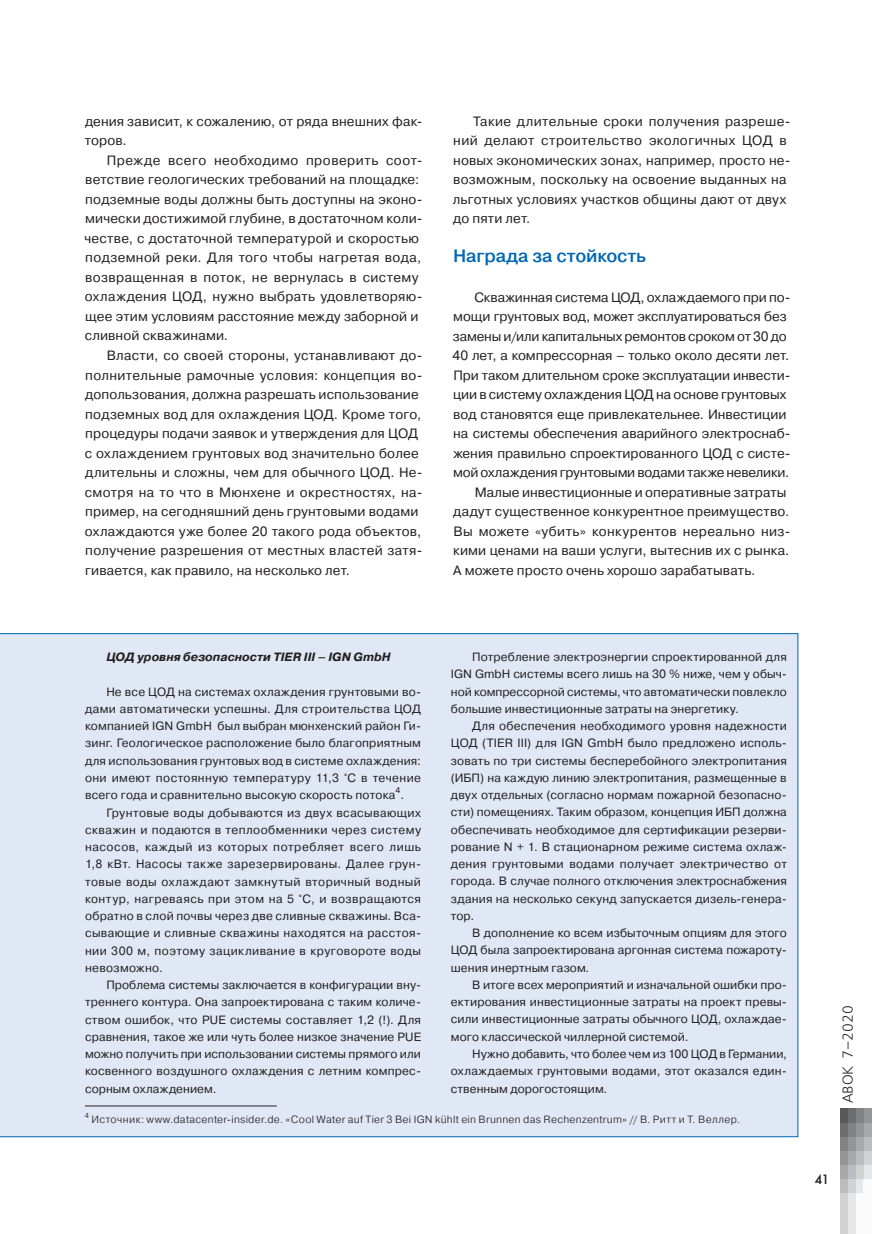
<style>
.page{position:relative;width:872px;height:1234px;background:#fff}
.page>*{position:absolute;margin:0;border:0;box-sizing:border-box;transform-origin:0 0}
.t1{font:500 18px "Pragmatica";letter-spacing:-.01em;color:#0166b3}
.t2{font:14.4px "Free Set Light C";color:#231f20}
.t3{font:13.5px/19.5px "Pragmatica";letter-spacing:.01em;color:#231f20}
.t4{font:13.5px "Pragmatica";letter-spacing:-.01em;color:#231f20}
.t5{font:13.5px "Pragmatica";letter-spacing:-.015em;color:#231f20}
.t6{font:13.5px "Pragmatica";letter-spacing:.03em;color:#231f20}
.t7{font:13.5px "Futura Futuris";color:#231f20}
.t8{font:12px/17.2px "Pragmatica";letter-spacing:.01em;color:#231f20;text-align:justify}
.t9{font:italic 700 12px "Pragmatica";letter-spacing:.005em;color:#231f20}
.t10{font:300 10.5px "Pragmatica";letter-spacing:.025em;color:#231f20}
.t11{font:8.4px "Pragmatica";color:#231f20}
.t12{font:300 7.35px "Pragmatica";color:#231f20}
</style>
<div class="page">
<div style="left:863px;top:1108px;width:9px;height:14px;background:#939598"></div>
<div style="left:863px;top:1122px;width:9px;height:14px;background:#a8a9ad"></div>
<div style="left:863px;top:1136px;width:9px;height:14px;background:#bcbdc0"></div>
<div style="left:863px;top:1150px;width:9px;height:15px;background:#d1d2d4"></div>
<div style="left:863px;top:1165px;width:9px;height:14px;background:#e6e7e9"></div>
<div style="left:855px;top:1108px;width:8px;height:14px;background:#808285"></div>
<div style="left:855px;top:1122px;width:8px;height:14px;background:#939598"></div>
<div style="left:855px;top:1136px;width:8px;height:14px;background:#a8a9ad"></div>
<div style="left:855px;top:1150px;width:8px;height:15px;background:#bcbdc0"></div>
<div style="left:855px;top:1165px;width:8px;height:14px;background:#d1d2d4"></div>
<div style="left:855px;top:1179px;width:8px;height:14px;background:#e6e7e9"></div>
<div style="left:848px;top:1108px;width:7px;height:14px;background:#6c6d70"></div>
<div style="left:848px;top:1122px;width:7px;height:14px;background:#808285"></div>
<div style="left:848px;top:1136px;width:7px;height:14px;background:#939598"></div>
<div style="left:848px;top:1150px;width:7px;height:15px;background:#a8a9ad"></div>
<div style="left:848px;top:1165px;width:7px;height:14px;background:#bcbdc0"></div>
<div style="left:848px;top:1179px;width:7px;height:14px;background:#d1d2d4"></div>
<div style="left:840px;top:1108px;width:8px;height:14px;background:#57585a"></div>
<div style="left:840px;top:1122px;width:8px;height:14px;background:#6c6d70"></div>
<div style="left:840px;top:1136px;width:8px;height:14px;background:#808285"></div>
<div style="left:840px;top:1150px;width:8px;height:15px;background:#939598"></div>
<div style="left:840px;top:1165px;width:8px;height:14px;background:#a8a9ad"></div>
<div style="left:840px;top:1179px;width:8px;height:14px;background:#bcbdc0"></div>
<div style="left:863px;top:1179px;width:9px;height:54px;background:#fafafa"></div>
<div style="left:855px;top:1193px;width:8px;height:40px;background:#fafafa"></div>
<div style="left:848px;top:1193px;width:7px;height:40px;background:#e6e7e9"></div>
<div style="left:840px;top:1193px;width:8px;height:40px;background:#d1d2d4"></div>
<div style="left:0;top:633px;width:798px;height:503px;background:#e1e8f5"></div>
<hr style="left:85px;top:1105px;width:192px;height:1px;background:#231f20">
<p class="t3" style="left:85px;top:112px;width:339px">дения зависит, к сожалению, от ряда внешних фак&shy;торов.</p>
<p class="t3" style="left:85px;top:151px;width:339px;text-indent:22px">Прежде всего необходимо проверить соот&shy;ветствие геологических требований на площадке: подземные воды должны быть доступны на эконо&shy;мически достижимой глубине, в достаточном коли&shy;честве, с достаточной температурой и скоростью подземной реки. Для того чтобы нагретая вода, возвращенная в поток, не вернулась в систему охлаждения ЦОД, нужно выбрать удовлетворяю&shy;щее этим условиям расстояние между заборной и сливной скважинами.</p>
<p class="t3" style="left:85px;top:346px;width:339px;text-indent:22px">Власти, со своей стороны, устанавливают до&shy;полнительные рамочные условия: концепция во&shy;допользования, должна разрешать использование подземных вод для охлаждения ЦОД. Кроме того, процедуры подачи заявок и утверждения для ЦОД с охлаждением грунтовых вод значительно более длительны и сложны, чем для обычного ЦОД. Не&shy;смотря на то что в Мюнхене и окрестностях, на&shy;пример, на сегодняшний день грунтовыми водами охлаждаются уже более 20 такого рода объектов, получение разрешения от местных властей затя&shy;гивается, как правило, на несколько лет.</p>
<p class="t3" style="left:453px;top:112px;width:339px;text-indent:20px">Такие длительные сроки получения разреше&shy;ний делают строительство экологичных ЦОД в новых экономических зонах, например, просто не&shy;возможным, поскольку на освоение выданных на льготных условиях участков общины дают от двух до пяти лет.</p>
<h1 class="t1" style="left:453px;top:245px;width:194px">Награда за стойкость</h1>
<p class="t4" style="left:474px;top:288px;width:317px">Скважинная система ЦОД, охлаждаемого при по-</p>
<p class="t3" style="left:453px;top:307px;width:335px">мощи грунтовых вод, может эксплуатироваться без</p>
<p class="t5" style="left:453px;top:327px;width:335px">замены и/или капитальных ремонтов сроком от 30 до</p>
<p class="t3" style="left:452px;top:346px;width:338px">40 лет, а компрессорная – только около десяти лет.</p>
<p class="t4" style="left:453px;top:366px;width:338px">При таком длительном сроке эксплуатации инвести-</p>
<p class="t4" style="left:453px;top:386px;width:334px">ции в систему охлаждения ЦОД на основе грунтовых</p>
<p class="t3" style="left:453px;top:404px;width:335px">вод становятся еще привлекательнее. Инвестиции</p>
<p class="t3" style="left:453px;top:424px;width:339px">на системы обеспечения аварийного электроснаб-</p>
<p class="t3" style="left:453px;top:443px;width:338px">жения правильно спроектированного ЦОД с систе-</p>
<p class="t5" style="left:453px;top:464px;width:337px">мой охлаждения грунтовыми водами также невелики.</p>
<p class="t3" style="left:475px;top:482px;width:313px">Малые инвестиционные и оперативные затраты</p>
<p class="t3" style="left:453px;top:502px;width:338px">дадут существенное конкурентное преимущество.</p>
<p class="t6" style="left:453px;top:522px;width:338px">Вы можете «убить» конкурентов нереально низ-</p>
<p class="t3" style="left:453px;top:541px;width:337px">кими ценами на ваши услуги, вытеснив их с рынка.</p>
<p class="t3" style="left:453px;top:560px;width:304px">А можете просто очень хорошо зарабатывать.</p>
<p class="t9" style="left:106px;top:649px;width:286px">ЦОД уровня безопасности TIER III – IGN GmbH</p>
<p class="t8" style="left:85px;top:683px;width:337px;text-indent:21px">Не все ЦОД на системах охлаждения грунтовыми во&shy;дами автоматически успешны. Для строительства ЦОД компанией IGN GmbH был выбран мюнхенский район Ги&shy;зинг. Геологическое расположение было благоприятным для использования грунтовых вод в системе охлаждения: они имеют постоянную температуру 11,3 °C в течение всего года и сравнительно высокую скорость потока .</p>
<p class="t11" style="left:395px;top:785px;width:6px">4</p>
<p class="t8" style="left:85px;top:803px;width:337px;text-indent:21px">Грунтовые воды добываются из двух всасывающих скважин и подаются в теплообменники через систему насосов, каждый из которых потребляет всего лишь 1,8 кВт. Насосы также зарезервированы. Далее грун&shy;товые воды охлаждают замкнутый вторичный водный контур, нагреваясь при этом на 5 °C, и возвращаются обратно в слой почвы через две сливные скважины. Вса&shy;сывающие и сливные скважины находятся на расстоя&shy;нии 300 м, поэтому зацикливание в круговороте воды невозможно.</p>
<p class="t8" style="left:85px;top:976px;width:337px;text-indent:21px">Проблема системы заключается в конфигурации вну&shy;треннего контура. Она запроектирована с таким количе&shy;ством ошибок, что PUE системы составляет 1,2 (!). Для сравнения, такое же или чуть более низкое значение PUE можно получить при использовании системы прямого или косвенного воздушного охлаждения с летним компрес&shy;сорным охлаждением.</p>
<p class="t8" style="left:451px;top:648px;width:337px;text-indent:21px">Потребление электроэнергии спроектированной для IGN GmbH системы всего лишь на 30 % ниже, чем у обыч&shy;ной компрессорной системы, что автоматически повлекло большие инвестиционные затраты на энергетику.</p>
<p class="t8" style="left:451px;top:717px;width:337px;text-indent:21px">Для обеспечения необходимого уровня надежности ЦОД (TIER III) для IGN GmbH было предложено исполь&shy;зовать по три системы бесперебойного электропитания (ИБП) на каждую линию электропитания, размещенные в двух отдельных (согласно нормам пожарной безопасно&shy;сти) помещениях. Таким образом, концепция ИБП должна обеспечивать необходимое для сертификации резерви&shy;рование N + 1. В стационарном режиме система охлаж&shy;дения грунтовыми водами получает электричество от города. В случае полного отключения электроснабжения здания на несколько секунд запускается дизель-генера&shy;тор.</p>
<p class="t8" style="left:451px;top:924px;width:337px;text-indent:21px">В дополнение ко всем избыточным опциям для этого ЦОД была запроектирована аргонная система пожароту&shy;шения инертным газом.</p>
<p class="t8" style="left:451px;top:976px;width:337px;text-indent:21px">В итоге всех мероприятий и изначальной ошибки про&shy;ектирования инвестиционные затраты на проект превы&shy;сили инвестиционные затраты обычного ЦОД, охлаждае&shy;мого классической чиллерной системой.</p>
<p class="t8" style="left:451px;top:1045px;width:337px;text-indent:21px">Нужно добавить, что более чем из 100 ЦОД в Германии, охлаждаемых грунтовыми водами, этот оказался един&shy;ственным дорогостоящим.</p>
<p class="t12" style="left:85px;top:1110px;width:6px">4</p>
<p class="t10" style="left:92px;top:1112px;width:650px">Источник: www.datacenter-insider.de. «Cool Water auf Tier 3 Bei IGN kühlt ein Brunnen das Rechenzentrum» // В. Ритт и Т. Веллер.</p>
<p class="t2" style="left:840px;top:1103px;width:100px;rotate:-90deg">АВОК 7–2020</p>
<p class="t7" style="left:814px;top:1170px;width:17px">41</p>
</div>
